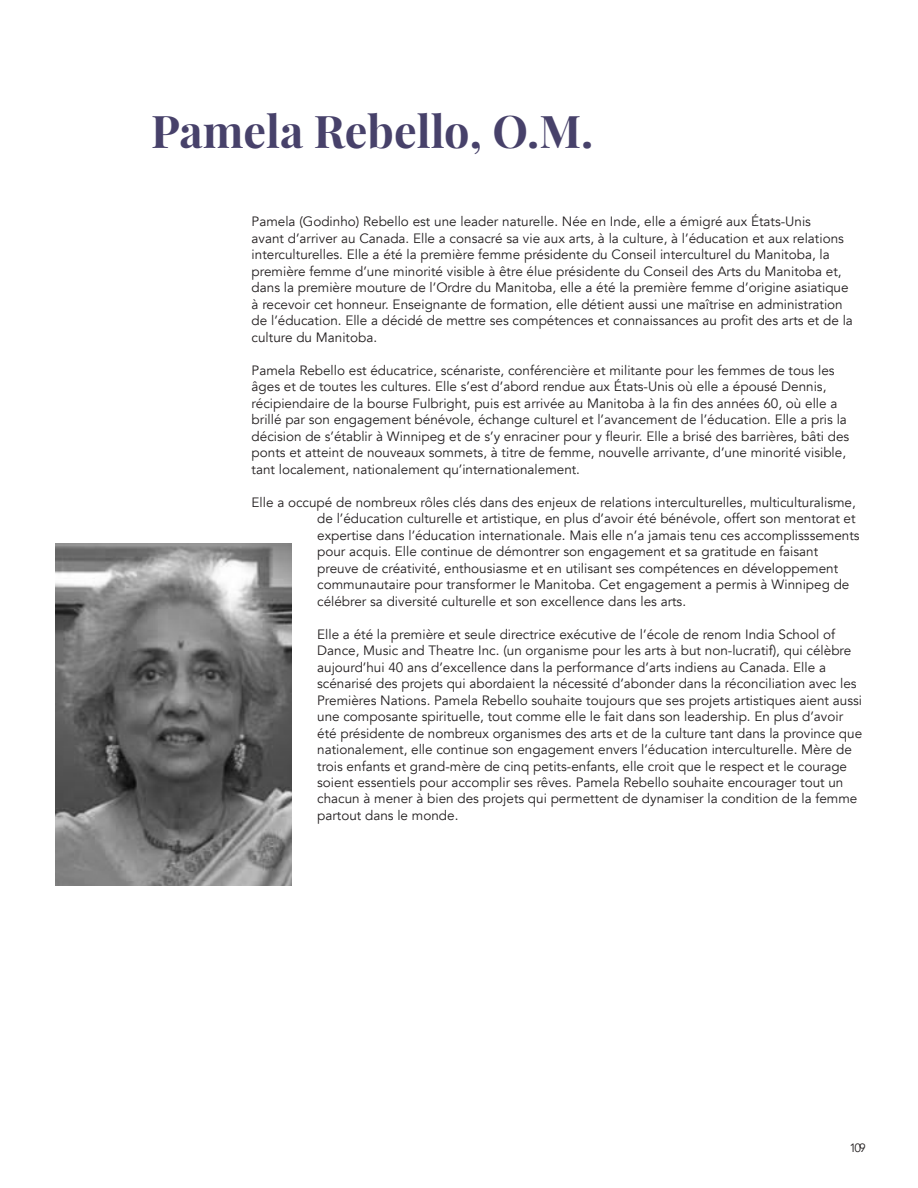
<style>
.page{position:relative;width:918px;height:1188px;background:#fff}
.page>*{position:absolute;margin:0;border:0;box-sizing:border-box;transform-origin:0 0}
.t1{font:700 45px "Playfair Display";color:#47416a}
.t2{font:13.5px/16.5px "Avenir";color:#231f20}
.t3{font:12px "Avenir";color:#231f20}
</style>
<div class="page">
<img style="left:56px;top:544px;width:236px;height:342px">
<h1 class="t1" style="left:151px;top:102px;width:443px">Pamela Rebello, O.M.</h1>
<p class="t2" style="left:252px;top:213px;width:603px">Pamela (Godinho) Rebello est une leader naturelle. Née en Inde, elle a émigré aux États-Unis<br>avant d’arriver au Canada. Elle a consacré sa vie aux arts, à la culture, à l’éducation et aux relations interculturelles. Elle a été la première femme présidente du Conseil interculturel du Manitoba, la première femme d’une minorité visible à être élue présidente du Conseil des Arts du Manitoba et, dans la première mouture de l’Ordre du Manitoba, elle a été la première femme d’origine asiatique à recevoir cet honneur. Enseignante de formation, elle détient aussi une maîtrise en administration de l’éducation. Elle a décidé de mettre ses compétences et connaissances au profit des arts et de la culture du Manitoba.</p>
<p class="t2" style="left:252px;top:362px;width:599px">Pamela Rebello est éducatrice, scénariste, conférencière et militante pour les femmes de tous les âges et de toutes les cultures. Elle s’est d’abord rendue aux États-Unis où elle a épousé Dennis, récipiendaire de la bourse Fulbright, puis est arrivée au Manitoba à la fin des années 60, où elle a brillé par son engagement bénévole, échange culturel et l’avancement de l’éducation. Elle a pris la décision de s’établir à Winnipeg et de s’y enraciner pour y fleurir. Elle a brisé des barrières, bâti des ponts et atteint de nouveaux sommets, à titre de femme, nouvelle arrivante, d’une minorité visible, tant localement, nationalement qu’internationalement.</p>
<p class="t2" style="left:317px;top:494px;width:544px;text-indent:-66px">Elle a occupé de nombreux rôles clés dans des enjeux de relations interculturelles, multiculturalisme, de l’éducation culturelle et artistique, en plus d’avoir été bénévole, offert son mentorat et expertise dans l’éducation internationale. Mais elle n’a jamais tenu ces accomplisssements pour acquis. Elle continue de démontrer son engagement et sa gratitude en faisant preuve de créativité, enthousiasme et en utilisant ses compétences en développement communautaire pour transformer le Manitoba. Cet engagement a permis à Winnipeg de célébrer sa diversité culturelle et son excellence dans les arts.</p>
<p class="t2" style="left:317px;top:626px;width:547px">Elle a été la première et seule directrice exécutive de l’école de renom India School of Dance, Music and Theatre Inc. (un organisme pour les arts à but non-lucratif), qui célèbre aujourd’hui 40 ans d’excellence dans la performance d’arts indiens au Canada. Elle a scénarisé des projets qui abordaient la nécessité d’abonder dans la réconciliation avec les Premières Nations. Pamela Rebello souhaite toujours que ses projets artistiques aient aussi une composante spirituelle, tout comme elle le fait dans son leadership. En plus d’avoir été présidente de nombreux organismes des arts et de la culture tant dans la province que nationalement, elle continue son engagement envers l’éducation interculturelle. Mère de trois enfants et grand-mère de cinq petits-enfants, elle croit que le respect et le courage soient essentiels pour accomplir ses rêves. Pamela Rebello souhaite encourager tout un chacun à mener à bien des projets qui permettent de dynamiser la condition de la femme partout dans le monde.</p>
<p class="t3" style="left:850px;top:1140px;width:18px">109</p>
</div>
